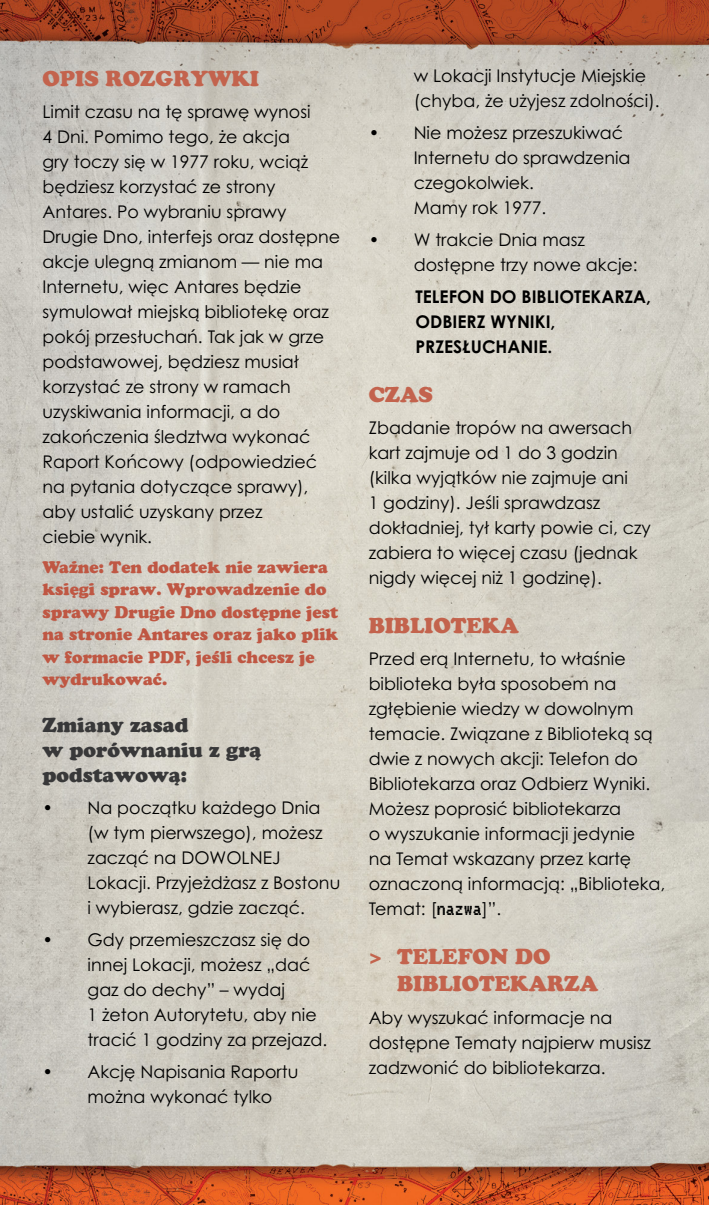
<style>
.page{position:relative;width:709px;height:1205px;background:#fff}
.page>*{position:absolute;margin:0;border:0;box-sizing:border-box;transform-origin:0 0}
.fluff{font:21.25px/27.5px "Cupertino";color:#c3634d}
.fluff-2{font:20px/25px "Cupertino";color:#383839}
.baza{font:17.5px/25px "Century Gothic Pro";color:#000}
.baza-2{font:700 17.5px "Century Gothic Pro";color:#000}
.important{font:16.5px/22.5px "Cupertino";color:#bf5743}
.s1{font-family:"VT323";font-size:22.5px}
</style>
<div class="page">
<img style="left:0;top:0;width:709px;height:1205px">
<p class="fluff" style="left:43px;top:66px;width:218px">OPIS ROZGRYWKI</p>
<p class="baza" style="left:43px;top:99px;width:299px">Limit czasu na tę sprawę wynosi<br>4 Dni. Pomimo tego, że akcja<br>gry toczy się w 1977 roku, wciąż będziesz korzystać ze strony<br>Antares. Po wybraniu sprawy<br>Drugie Dno, interfejs oraz dostępne akcje ulegną zmianom — nie ma<br>Internetu, więc Antares będzie symulował miejską bibliotekę oraz pokój przesłuchań. Tak jak w grze podstawowej, będziesz musiał korzystać ze strony w ramach uzyskiwania informacji, a do zakończenia śledztwa wykonać<br>Raport Końcowy (odpowiedzieć na pytania dotyczące sprawy), aby ustalić uzyskany przez<br>ciebie wynik.</p>
<p class="important" style="left:43px;top:556px;width:297px">Ważne: Ten dodatek nie zawiera księgi spraw. Wprowadzenie do sprawy Drugie Dno dostępne jest na stronie Antares oraz jako plik w formacie PDF, jeśli chcesz je wydrukować.</p>
<p class="fluff-2" style="left:43px;top:713px;width:220px">Zmiany zasad<br>w porównaniu z grą podstawową:</p>
<p class="baza" style="left:88px;top:795px;width:254px;text-indent:-45px">• Na początku każdego Dnia (w tym pierwszego), możesz zacząć na DOWOLNEJ<br>Lokacji. Przyjeżdżasz z Bostonu i wybierasz, gdzie zacząć.</p>
<p class="baza" style="left:88px;top:927px;width:241px;text-indent:-45px">• Gdy przemieszczasz się do innej Lokacji, możesz „dać gaz do dechy” – wydaj<br>1 żeton Autorytetu, aby nie tracić 1 godziny za przejazd.</p>
<p class="baza" style="left:88px;top:1059px;width:212px;text-indent:-45px">• Akcję Napisania Raportu można wykonać tylko</p>
<p class="baza" style="left:414px;top:63px;width:247px">w Lokacji Instytucje Miejskie (chyba, że użyjesz zdolności).</p>
<p class="baza" style="left:414px;top:120px;width:218px;text-indent:-45px">• Nie możesz przeszukiwać<br>Internetu do sprawdzenia czegokolwiek.<br>Mamy rok 1977.</p>
<p class="baza" style="left:414px;top:227px;width:225px;text-indent:-45px">• W trakcie Dnia masz dostępne trzy nowe akcje:</p>
<p class="baza-2" style="left:415px;top:286px;width:237px">TELEFON DO BIBLIOTEKARZA,</p>
<p class="baza-2" style="left:415px;top:311px;width:141px">ODBIERZ WYNIKI,</p>
<p class="baza-2" style="left:415px;top:336px;width:138px">PRZESŁUCHANIE.</p>
<p class="fluff" style="left:369px;top:382px;width:66px">CZAS</p>
<p class="baza" style="left:369px;top:415px;width:284px">Zbadanie tropów na awersach kart zajmuje od 1 do 3 godzin (kilka wyjątków nie zajmuje ani<br>1 godziny). Jeśli sprawdzasz dokładniej, tył karty powie ci, czy zabiera to więcej czasu (jednak nigdy więcej niż 1 godzinę).</p>
<p class="fluff" style="left:369px;top:612px;width:152px">BIBLIOTEKA</p>
<p class="baza" style="left:369px;top:646px;width:298px">Przed erą Internetu, to właśnie biblioteka była sposobem na zgłębienie wiedzy w dowolnym temacie. Związane z Biblioteką są dwie z nowych akcji: Telefon do<br>Bibliotekarza oraz Odbierz Wyniki.<br>Możesz poprosić bibliotekarza<br>o wyszukanie informacji jedynie<br>na Temat wskazany przez kartę oznaczoną informacją: „Biblioteka,<br>Temat: [<span class="s1">nazwa</span>]”.</p>
<p class="fluff" style="left:397px;top:943px;width:203px;text-indent:-28px">&gt; TELEFON DO<br>BIBLIOTEKARZA</p>
<p class="baza" style="left:369px;top:1004px;width:284px">Aby wyszukać informacje na dostępne Tematy najpierw musisz zadzwonić do bibliotekarza.</p>
</div>
